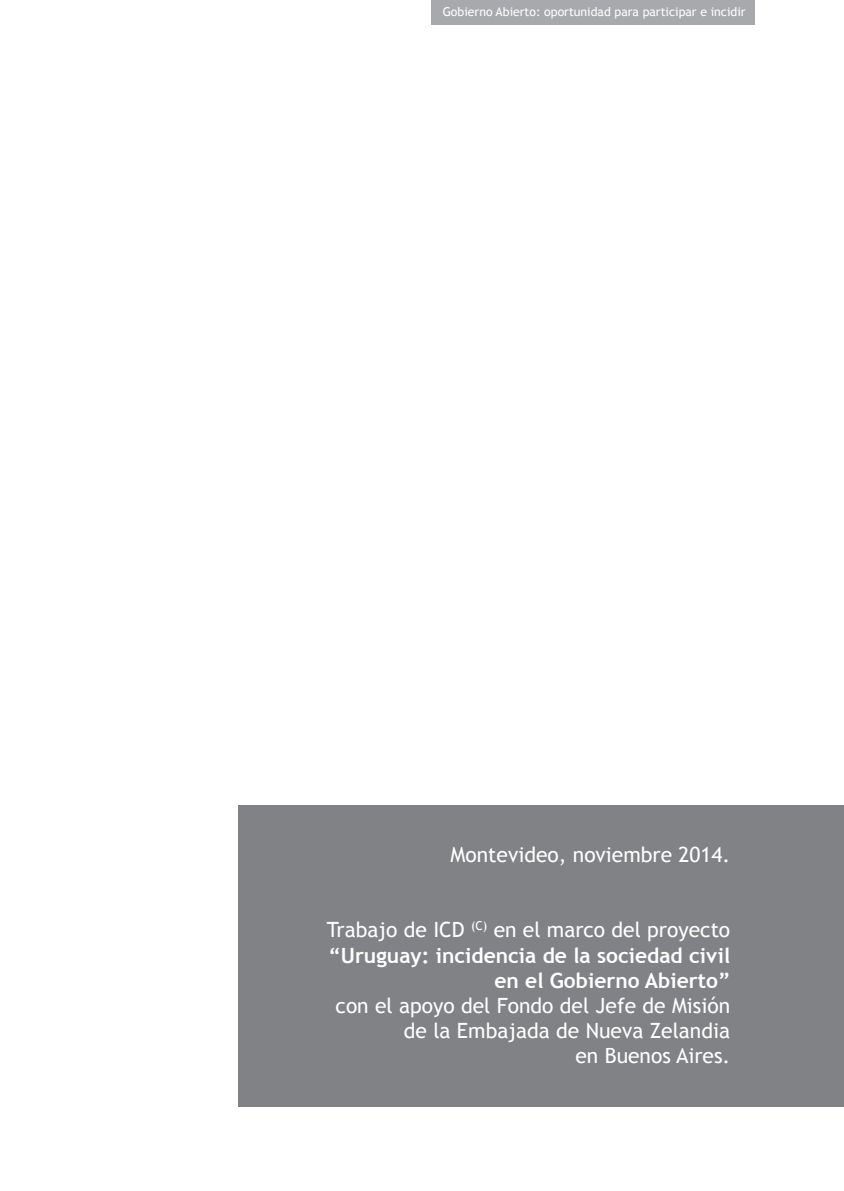
<style>
.page{position:relative;width:844px;height:1191px;background:#fff}
.page>*{position:absolute;margin:0;border:0;box-sizing:border-box;transform-origin:0 0}
.t1{font:21px/25.2px "Trebuchet MS";color:#fff;text-align:right}
.t2{font:700 21px/25.2px "Trebuchet MS";color:#fff;text-align:right}
.t3{font:12.25px "Trebuchet MS";color:#fff}
.s1{font-weight:400}
</style>
<div class="page">
<div style="left:430px;top:0;width:324px;height:25px;background:#a7a9ac"></div>
<div style="left:238px;top:804px;width:605px;height:302px;background:#808285"></div>
<p class="t3" style="left:442px;top:5px;width:304px">Gobierno Abierto: oportunidad para participar e incidir</p>
<p class="t1" style="left:450px;top:842px;width:281px">Montevideo, noviembre 2014.</p>
<p class="t2" style="left:326px;top:917px;width:405px"><span class="s1">Trabajo de ICD</span> <sup>(C)</sup> <span class="s1">en el marco del proyecto </span>“Uruguay: incidencia de la sociedad civil en el Gobierno Abierto”</p>
<p class="t1" style="left:335px;top:993px;width:396px">con el apoyo del Fondo del Jefe de Misión de la Embajada de Nueva Zelandia<br>en Buenos Aires.</p>
</div>
